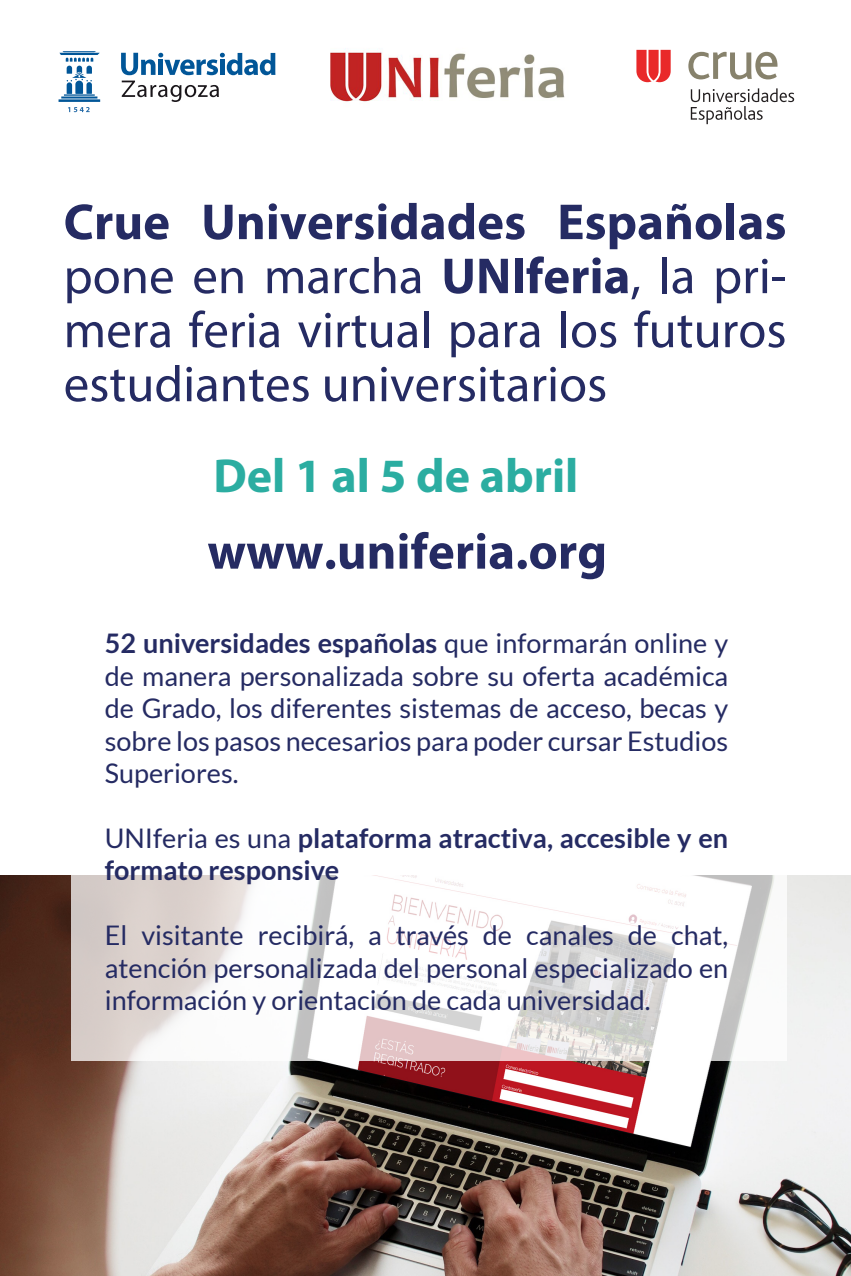
<style>
.page{position:relative;width:851px;height:1276px;background:#fff}
.page>*{position:absolute;margin:0;border:0;box-sizing:border-box;transform-origin:0 0}
.t1{font:51px/54px "Myriad Pro";color:#252b63;text-align:justify}
.t2{font:700 51px "Myriad Pro";color:#252b63}
.t3{font:700 48px "Myriad Pro";color:#2bada1}
.t4{font:27px/32.4px "Lato";color:#252b63;text-align:justify}
.t5{font:700 27px/32.4px "Lato";color:#252b63}
.s1{font-weight:700}
.s2{font-weight:400}
</style>
<div class="page">
<img style="left:0;top:875px;width:850px;height:401px">
<svg style="left:71px;top:875px;width:715px;height:185px"></svg>
<svg style="left:690px;top:88px;width:104px;height:36px"></svg>
<svg style="left:636px;top:50px;width:34px;height:32px"></svg>
<svg style="left:688px;top:52px;width:89px;height:27px"></svg>
<img style="left:330px;top:48px;width:235px;height:54px">
<svg style="left:121px;top:53px;width:154px;height:22px"></svg>
<svg style="left:122px;top:81px;width:97px;height:21px"></svg>
<svg style="left:59px;top:51px;width:41px;height:61px"></svg>
<h1 class="t1" style="left:64px;top:194px;width:724px"><span class="s1">Crue Universidades Españolas </span>pone en marcha <span class="s1">UNIferia</span>, la pri&shy;mera feria virtual para los futuros estudiantes universitarios</h1>
<h2 class="t3" style="left:213px;top:445px;width:366px">Del 1 al 5 de abril</h2>
<h1 class="t2" style="left:207px;top:518px;width:401px">www.uniferia.org</h1>
<p class="t4" style="left:105px;top:627px;width:625px"><span class="s1">52 universidades españolas</span> que informarán online y de manera personalizada sobre su oferta académica de Grado, los diferentes sistemas de acceso, becas y sobre los pasos necesarios para poder cursar Estudios Superiores.</p>
<p class="t5" style="left:105px;top:821px;width:624px"><span class="s2">UNIferia es una</span> plataforma atractiva, accesible y en formato responsive</p>
<p class="t4" style="left:105px;top:919px;width:625px">El visitante recibirá, a través de canales de chat, atención personalizada del personal especializado en información y orientación de cada universidad.</p>
</div>
